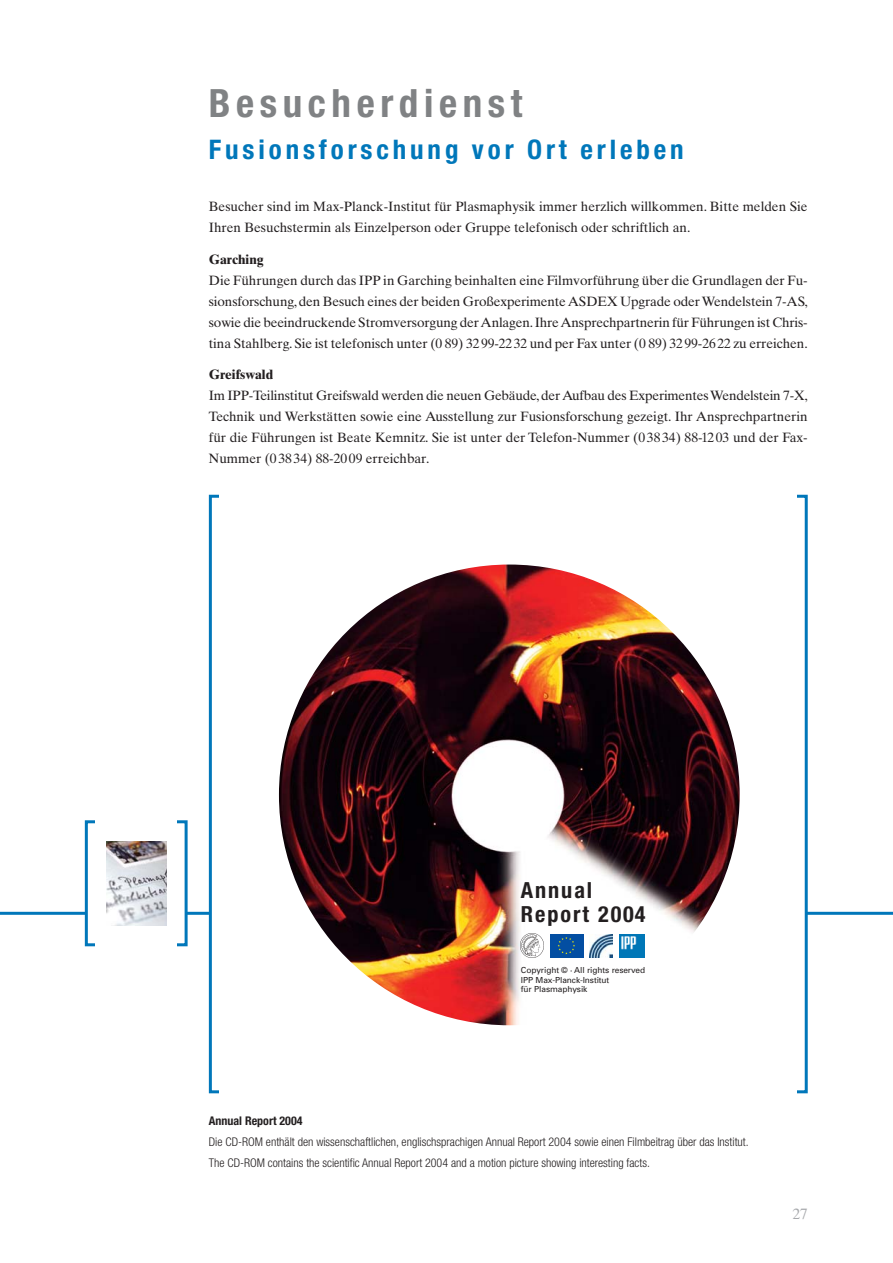
<style>
.page{position:relative;width:893px;height:1263px;background:#fff}
.page>*{position:absolute;margin:0;border:0;box-sizing:border-box;transform-origin:0 0}
.t1{font:700 condensed 39px "Helvetica Neue";letter-spacing:.145em;color:#808284}
.t2{font:700 condensed 27px "Helvetica Neue";letter-spacing:.145em;color:#0077ba}
.t3{font:700 condensed 22.2px/23.5px "Helvetica Neue";letter-spacing:.085em;color:#231f20}
.t4{font:15px "Times Ten";color:#a7a9ac}
.t5{font:13.5px/21px "Times Ten";color:#231f20;text-align:justify}
.t6{font:700 13.5px "Times Ten";color:#231f20}
.t7{font:300 condensed 12px/21px "Helvetica Neue";color:#231f20}
.t8{font:700 condensed 12px "Helvetica Neue";color:#231f20}
.t9{font:8.4px/9.8px "Univers";letter-spacing:-.01em;color:#231f20}
</style>
<div class="page">
<hr style="left:0;top:912px;width:893px;height:3px;background:#0077ba">
<div style="left:210px;top:496px;width:596px;height:596px;background:#fff"></div>
<img style="left:279px;top:564px;width:461px;height:461px;border-radius:50%">
<div style="left:550px;top:934px;width:33px;height:23px;background:#034ea2"></div>
<svg style="left:558px;top:937px;width:17px;height:17px"></svg>
<img style="left:520px;top:934px;width:24px;height:23px">
<img style="left:589px;top:934px;width:23px;height:23px">
<img style="left:619px;top:934px;width:26px;height:23px">
<div style="left:86px;top:822px;width:100px;height:123px;background:#fff"></div>
<div style="left:85px;top:820px;width:103px;height:126px;border:3px solid #0077ba"></div>
<div style="left:95px;top:810px;width:82px;height:147px;background:#fff"></div>
<img style="left:106px;top:841px;width:60px;height:84px">
<h1 class="t1" style="left:209px;top:89px;width:315px">Besucherdienst</h1>
<h2 class="t2" style="left:209px;top:139px;width:476px">Fusionsforschung vor Ort erleben</h2>
<p class="t5" style="left:209px;top:197px;width:600px">Besucher sind im Max-Planck-Institut für Plasmaphysik immer herzlich willkommen. Bitte melden Sie<br>Ihren Besuchstermin als Einzelperson oder Gruppe telefonisch oder schriftlich an.</p>
<p class="t6" style="left:209px;top:254px;width:56px">Garching</p>
<p class="t5" style="left:209px;top:271px;width:600px">Die Führungen durch das IPP in Garching beinhalten eine Filmvorführung über die Grundlagen der Fu&shy;sionsforschung, den Besuch eines der beiden Großexperimente ASDEX Upgrade oder Wendelstein 7-AS, sowie die beeindruckende Stromversorgung der Anlagen.Ihre Ansprechpartnerin für Führungen ist Chris&shy;tina Stahlberg. Sie ist telefonisch unter (0 89) 3299-2232 und per Fax unter (0 89) 3299-2622 zu erreichen.</p>
<p class="t6" style="left:209px;top:370px;width:66px">Greifswald</p>
<p class="t5" style="left:209px;top:386px;width:600px">Im IPP-Teilinstitut Greifswald werden die neuen Gebäude, der Aufbau des Experimentes Wendelstein 7-X, Technik und Werkstätten sowie eine Ausstellung zur Fusionsforschung gezeigt. Ihr Ansprechpartnerin für die Führungen ist Beate Kemnitz. Sie ist unter der Telefon-Nummer (0 38 34) 88-12 03 und der Fax-Nummer (0 38 34) 88-20 09 erreichbar.</p>
<h3 class="t3" style="left:521px;top:881px;width:126px">Annual<br>Report 2004</h3>
<p class="t9" style="left:521px;top:966px;width:126px">Copyright © · All rights reserved<br>IPP Max-Planck-Institut<br>für Plasmaphysik</p>
<p class="t8" style="left:209px;top:1116px;width:95px">Annual Report 2004</p>
<p class="t7" style="left:209px;top:1132px;width:541px">Die CD-ROM enthält den wissenschaftlichen, englischsprachigen Annual Report 2004 sowie einen Filmbeitrag über das Institut.<br>The CD-ROM contains the scientific Annual Report 2004 and a motion picture showing interesting facts.</p>
<p class="t4" style="left:793px;top:1208px;width:16px">27</p>
</div>
